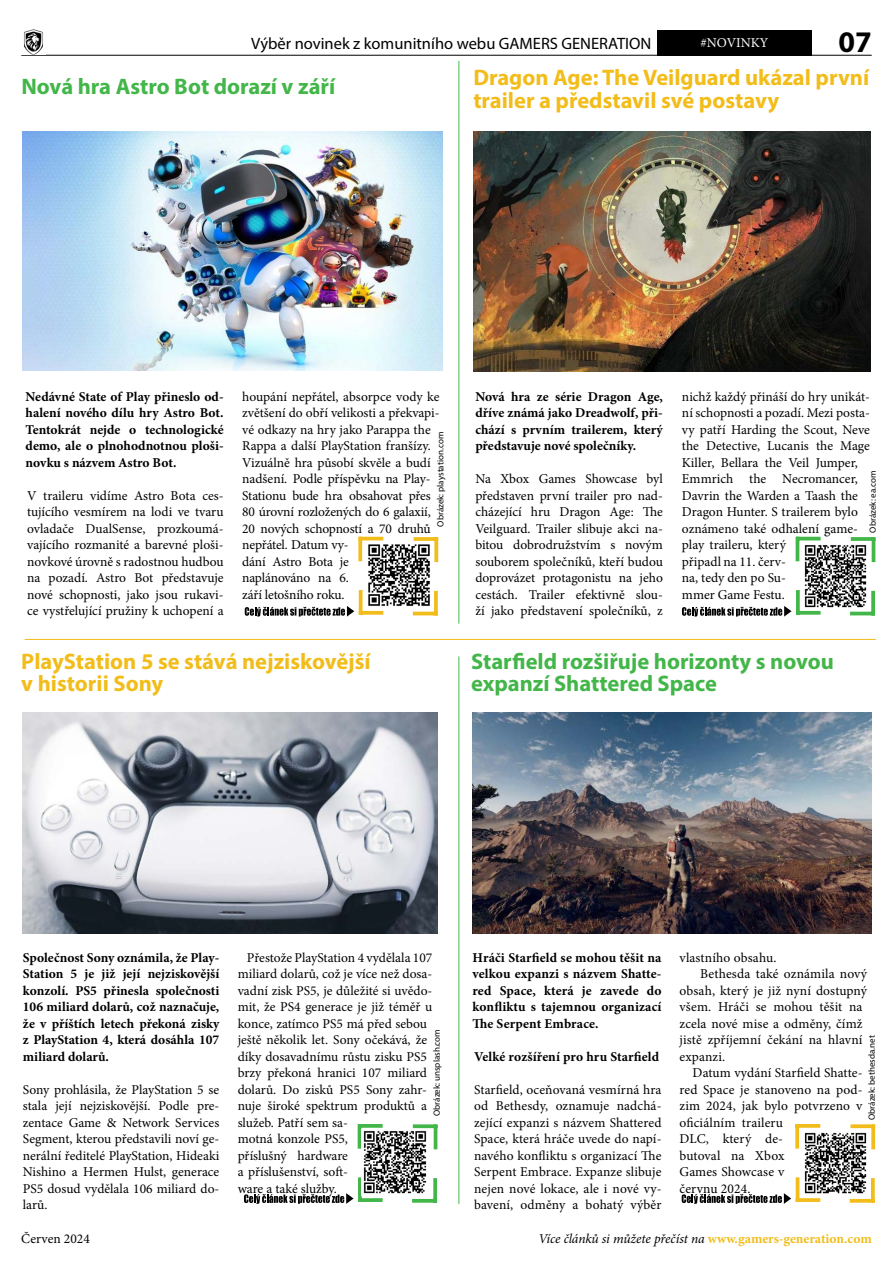
<style>
.page{position:relative;width:893px;height:1263px;background:#fff}
.page>*{position:absolute;margin:0;border:0;box-sizing:border-box;transform-origin:0 0}
.t1{font:700 30px "Myriad Pro";color:#000}
.t2{font:700 22.5px/22.5px "Myriad Pro";color:#f2bd1a}
.t3{font:700 22.5px/22.5px "Myriad Pro";color:#43b649}
.t4{font:16.5px "Myriad Pro";color:#000}
.t5{font:13.5px/16.5px "Minion Pro";color:#000;text-align:justify}
.t6{font:700 13.5px/16.5px "Minion Pro";color:#000;text-align:justify}
.t7{font:italic 13.5px "Minion Pro";letter-spacing:-.01em;color:#000}
.t8{font:13.5px "Minion Pro";color:#fff}
.t9{font:9px "Myriad Pro";color:#000}
.s1{font-weight:700;font-style:normal;color:#f2bd1a}
</style>
<div class="page">
<hr style="left:21px;top:55px;width:851px;height:1px;background:#000">
<div style="left:657px;top:30px;width:155px;height:26px;background:#000"></div>
<img style="left:24px;top:30px;width:19px;height:24px">
<hr style="left:25px;top:639px;width:851px;height:1px;background:#f2bd1a">
<hr style="left:458px;top:656px;width:1px;height:548px;background:#43b649">
<svg style="left:361px;top:1124px;width:22px;height:4px"></svg>
<hr style="left:358px;top:1124px;width:3px;height:24px;background:#43b649">
<svg style="left:362px;top:1198px;width:21px;height:4px"></svg>
<hr style="left:358px;top:1177px;width:4px;height:25px;background:#43b649">
<svg style="left:413px;top:1124px;width:24px;height:4px"></svg>
<hr style="left:434px;top:1125px;width:3px;height:24px;background:#43b649">
<svg style="left:412px;top:1199px;width:21px;height:4px"></svg>
<svg style="left:433px;top:1178px;width:4px;height:25px"></svg>
<svg style="left:244px;top:1193px;width:110px;height:11px"></svg>
<svg style="left:799px;top:1124px;width:21px;height:4px"></svg>
<svg style="left:795px;top:1124px;width:4px;height:24px"></svg>
<svg style="left:799px;top:1198px;width:21px;height:4px"></svg>
<hr style="left:796px;top:1177px;width:3px;height:25px;background:#f2bd1a">
<svg style="left:850px;top:1124px;width:25px;height:4px"></svg>
<svg style="left:871px;top:1125px;width:4px;height:24px"></svg>
<svg style="left:850px;top:1199px;width:21px;height:4px"></svg>
<svg style="left:871px;top:1178px;width:4px;height:25px"></svg>
<svg style="left:682px;top:1193px;width:109px;height:11px"></svg>
<img style="left:804px;top:1132px;width:63px;height:62px">
<img style="left:361px;top:1131px;width:66px;height:64px">
<hr style="left:458px;top:61px;width:1px;height:563px;background:#43b649">
<hr style="left:359px;top:537px;width:24px;height:3px;background:#f2bd1a">
<svg style="left:358px;top:537px;width:4px;height:24px"></svg>
<svg style="left:363px;top:611px;width:20px;height:4px"></svg>
<svg style="left:359px;top:590px;width:4px;height:25px"></svg>
<svg style="left:414px;top:537px;width:20px;height:4px"></svg>
<svg style="left:434px;top:537px;width:4px;height:25px"></svg>
<hr style="left:413px;top:612px;width:24px;height:3px;background:#f2bd1a">
<svg style="left:434px;top:591px;width:4px;height:24px"></svg>
<svg style="left:245px;top:606px;width:109px;height:11px"></svg>
<hr style="left:796px;top:537px;width:25px;height:3px;background:#43b649">
<hr style="left:796px;top:537px;width:3px;height:24px;background:#43b649">
<svg style="left:800px;top:611px;width:21px;height:4px"></svg>
<svg style="left:796px;top:590px;width:4px;height:25px"></svg>
<svg style="left:851px;top:537px;width:21px;height:4px"></svg>
<hr style="left:872px;top:537px;width:3px;height:25px;background:#43b649">
<hr style="left:850px;top:612px;width:25px;height:3px;background:#43b649">
<svg style="left:871px;top:591px;width:4px;height:21px"></svg>
<svg style="left:682px;top:606px;width:109px;height:11px"></svg>
<img style="left:804px;top:545px;width:63px;height:63px">
<img style="left:368px;top:544px;width:62px;height:62px">
<img style="left:23px;top:132px;width:420px;height:239px">
<img style="left:473px;top:132px;width:398px;height:239px">
<img style="left:23px;top:712px;width:414px;height:221px">
<img style="left:472px;top:712px;width:400px;height:221px">
<p class="t4" style="left:251px;top:33px;width:402px">Výběr novinek z komunitního webu GAMERS GENERATION</p>
<p class="t8" style="left:700px;top:34px;width:70px">#NOVINKY</p>
<h1 class="t1" style="left:838px;top:23px;width:35px">07</h1>
<h2 class="t3" style="left:21px;top:75px;width:315px">Nová hra Astro Bot dorazí v září</h2>
<h2 class="t2" style="left:473px;top:66px;width:397px">Dragon Age: The Veilguard ukázal první trailer a představil své postavy</h2>
<p class="t6" style="left:26px;top:388px;width:200px">Nedávné State of Play přineslo od&shy;halení nového dílu hry Astro Bot.<br>Tentokrát nejde o technologické demo, ale o plnohodnotnou ploši&shy;novku s názvem Astro Bot.</p>
<p class="t5" style="left:27px;top:487px;width:198px">V traileru vidíme Astro Bota ces&shy;tujícího vesmírem na lodi ve tvaru ovladače DualSense, prozkoumá&shy;vajícího rozmanité a barevné ploši&shy;novkové úrovně s radostnou hudbou na pozadí. Astro Bot představuje nové schopnosti, jako jsou rukavi&shy;ce vystřelující pružiny k uchopení a</p>
<p class="t5" style="left:242px;top:388px;width:199px;text-align:left">houpání nepřátel, absorpce vody ke zvětšení do obří velikosti a překvapi&shy;vé odkazy na hry jako Parappa the<br>Rappa a další PlayStation franšízy.<br>Vizuálně hra působí skvěle a budí nadšení. Podle příspěvku na Play-<br>Stationu bude hra obsahovat přes<br>80 úrovní rozložených do 6 galaxií,<br>20 nových schopností a 70 druhů nepřátel. Datum vy-<br>dání Astro Bota je<br>naplánováno na 6.<br>září letošního roku.</p>
<p class="t9" style="left:435px;top:527px;width:96px;rotate:-90deg">Obrázek: playstation.com</p>
<h2 class="t2" style="left:21px;top:649px;width:351px">PlayStation 5 se stává nejziskovější v historii Sony</h2>
<p class="t6" style="left:475px;top:388px;width:189px">Nová hra ze série Dragon Age, dříve známá jako Dreadwolf, při&shy;chází s prvním trailerem, který představuje nové společníky.</p>
<p class="t5" style="left:475px;top:470px;width:189px">Na Xbox Games Showcase byl představen první trailer pro nad&shy;cházející hru Dragon Age: The Veilguard. Trailer slibuje akci na&shy;bitou dobrodružstvím s novým souborem společníků, kteří budou doprovázet protagonistu na jeho cestách. Trailer efektivně slou&shy;ží jako představení společníků, z</p>
<p class="t5" style="left:682px;top:388px;width:189px;text-align:left">nichž každý přináší do hry unikát&shy;ní schopnosti a pozadí. Mezi posta&shy;vy patří Harding the Scout, Neve the Detective, Lucanis the Mage<br>Killer, Bellara the Veil Jumper,<br>Emmrich the Necromancer,<br>Davrin the Warden a Taash the<br>Dragon Hunter. S trailerem bylo oznámeno také odhalení game&shy;play traileru, který<br>připadl na 11. červ-<br>na, tedy den po Su-<br>mmer Game Festu.</p>
<p class="t9" style="left:867px;top:533px;width:64px;rotate:-90deg">Obrázek: ea.com</p>
<h2 class="t3" style="left:471px;top:649px;width:364px">Starfield rozšiřuje horizonty s novou expanzí Shattered Space</h2>
<p class="t6" style="left:23px;top:949px;width:198px">Společnost Sony oznámila, že Play-Station 5 je již její nejziskovější konzolí. PS5 přinesla společnosti 106 miliard dolarů, což naznačuje, že v příštích letech překoná zisky z PlayStation 4, která dosáhla 107 miliard dolarů.</p>
<p class="t5" style="left:23px;top:1081px;width:198px">Sony prohlásila, že PlayStation 5 se stala její nejziskovější. Podle pre&shy;zentace Game &amp; Network Services Segment, kterou představili noví ge&shy;nerální ředitelé PlayStation, Hideaki Nishino a Hermen Hulst, generace PS5 dosud vydělala 106 miliard do&shy;larů.</p>
<p class="t5" style="left:21px;top:1231px;width:70px">Červen 2024</p>
<p class="t5" style="left:238px;top:949px;width:196px;text-align:left;text-indent:9px">Přestože PlayStation 4 vydělala 107 miliard dolarů, což je více než dosa&shy;vadní zisk PS5, je důležité si uvědo&shy;mit, že PS4 generace je již téměř u konce, zatímco PS5 má před sebou ještě několik let. Sony očekává, že díky dosavadnímu růstu zisku PS5 brzy překoná hranici 107 miliard dolarů. Do zisků PS5 Sony zahr&shy;nuje široké spektrum produktů a služeb. Patří sem sa-<br>motná konzole PS5,<br>příslušný hardware<br>a příslušenství, soft-<br>ware a také služby.</p>
<p class="t9" style="left:431px;top:1116px;width:88px;rotate:-90deg">Obrázek: unsplash.com</p>
<p class="t6" style="left:472px;top:949px;width:191px">Hráči Starfield se mohou těšit na velkou expanzi s názvem Shatte&shy;red Space, která je zavede do konfliktu s tajemnou organizací The Serpent Embrace.</p>
<p class="t6" style="left:474px;top:1048px;width:187px">Velké rozšíření pro hru Starfield</p>
<p class="t5" style="left:474px;top:1081px;width:189px">Starfield, oceňovaná vesmírná hra od Bethesdy, oznamuje nadchá&shy;zející expanzi s názvem Shattered Space, která hráče uvede do napí&shy;navého konfliktu s organizací The Serpent Embrace. Expanze slibuje nejen nové lokace, ale i nové vy&shy;bavení, odměny a bohatý výběr</p>
<p class="t5" style="left:679px;top:949px;width:98px">vlastního obsahu.</p>
<p class="t5" style="left:700px;top:965px;width:168px">Bethesda také oznámila nový</p>
<p class="t5" style="left:679px;top:982px;width:189px">obsah, který je již nyní dostupný</p>
<p class="t5" style="left:679px;top:998px;width:184px">všem. Hráči se mohou těšit na</p>
<p class="t5" style="left:679px;top:1015px;width:184px">zcela nové mise a odměny, čímž</p>
<p class="t5" style="left:679px;top:1031px;width:184px">jistě zpříjemní čekání na hlavní</p>
<p class="t5" style="left:679px;top:1048px;width:47px">expanzi.</p>
<p class="t5" style="left:692px;top:1064px;width:171px">Datum vydání Starfield Shatte-</p>
<p class="t5" style="left:679px;top:1081px;width:184px">red Space je stanoveno na pod-</p>
<p class="t5" style="left:679px;top:1097px;width:184px">zim 2024, jak bylo potvrzeno v</p>
<p class="t5" style="left:679px;top:1114px;width:105px">oficiálním traileru</p>
<p class="t5" style="left:679px;top:1130px;width:105px">DLC, který de-</p>
<p class="t5" style="left:679px;top:1147px;width:106px">butoval na Xbox</p>
<p class="t5" style="left:679px;top:1163px;width:106px">Games Showcase v</p>
<p class="t5" style="left:679px;top:1180px;width:72px">červnu 2024.</p>
<p class="t9" style="left:866px;top:1120px;width:86px;rotate:-90deg">Obrázek: bethesda.net</p>
<p class="t7" style="left:539px;top:1230px;width:335px">Více článků si můžete přečíst na <span class="s1">www.gamers-generation.com</span></p>
</div>
